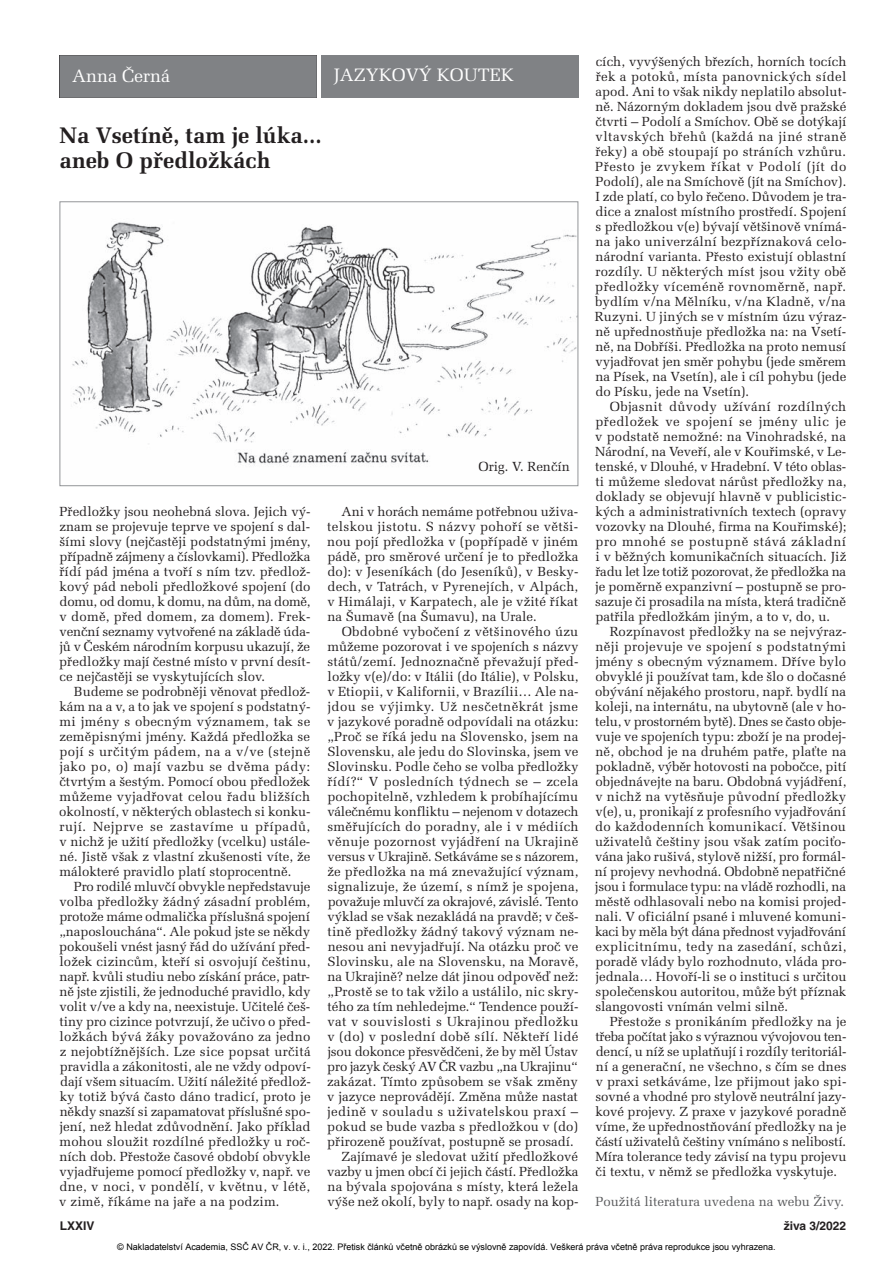
<style>
.page{position:relative;width:893px;height:1263px;background:#fff}
.page>*{position:absolute;margin:0;border:0;box-sizing:border-box;transform-origin:0 0}
.t1{font:700 22.5px/25.5px "Melior CE";color:#231f20}
.t2{font:18px "Melior CE";color:#fff}
.t3{font:13.2px/15px "Melior CE";color:#231f20;text-align:justify}
.t4{font:13.2px "Melior CE";letter-spacing:.02em;color:#231f20}
.t5{font:13.2px "Melior CE";color:#57585a}
.t6{font:13.2px "Melior CE";letter-spacing:-.02em;color:#231f20}
.t7{font:13.2px "Melior CE";letter-spacing:.025em;color:#231f20}
.t8{font:13.2px "Melior CE";letter-spacing:.03em;color:#231f20}
.t9{font:700 12px "Helvetica CE";color:#231f20}
.t10{font:9px "Arial";color:#000}
</style>
<div class="page">
<div style="left:60px;top:55px;width:257px;height:43px;background:#808285"></div>
<div style="left:321px;top:55px;width:257px;height:43px;background:#808285"></div>
<img style="left:72px;top:222px;width:504px;height:221px">
<div style="left:60px;top:201px;width:518px;height:285px;border:1px solid #939598"></div>
<img style="left:237px;top:451px;width:192px;height:14px">
<h2 class="t2" style="left:72px;top:70px;width:99px">Anna Černá</h2>
<h2 class="t2" style="left:334px;top:69px;width:181px">JAZYKOVÝ KOUTEK</h2>
<h1 class="t1" style="left:60px;top:125px;width:264px">Na Vsetíně, tam je lúka... aneb O předložkách</h1>
<p class="t3" style="left:478px;top:461px;width:93px">Orig. V. Renčín</p>
<p class="t3" style="left:59px;top:506px;width:253px">Předložky jsou neohebná slova. Jejich vý - znam se projevuje teprve ve spojení s dal&shy;šími slovy (nejčastěji podstatnými jmény, případně zájmeny a číslovkami). Předložka řídí pád jména a tvoří s ním tzv. předlož&shy;kový pád neboli předložkové spojení (do domu, od domu, k domu, na dům, na domě, v domě, před domem, za domem). Frek&shy;venční seznamy vytvořené na základě úda&shy;jů v Českém národním korpusu ukazují, že předložky mají čestné místo v první desít&shy;ce nejčastěji se vyskytujících slov.</p>
<p class="t3" style="left:59px;top:686px;width:253px;text-indent:15px">Budeme se podrobněji věnovat předlož&shy;kám na a v, a to jak ve spojení s podstatný&shy;mi jmény s obecným významem, tak se zeměpisnými jmény. Každá předložka se pojí s určitým pádem, na a v/ve (stejně jako po, o) mají vazbu se dvěma pády: čtvrtým a šestým. Pomocí obou předložek můžeme vyjadřovat celou řadu bližších okolností, v některých oblastech si konku&shy;rují. Nejprve se zastavíme u případů, v nichž je užití předložky (vcelku) ustále&shy;né. Jistě však z vlastní zkušenosti víte, že málokteré pravidlo platí stoprocentně.</p>
<p class="t3" style="left:59px;top:881px;width:253px;text-indent:15px">Pro rodilé mluvčí obvykle nepředstavuje volba předložky žádný zásadní problém, protože máme odmalička příslušná spojení „naposlouchána“. Ale pokud jste se někdy pokoušeli vnést jasný řád do užívání před&shy;ložek cizincům, kteří si osvojují češtinu, např. kvůli studiu nebo získání práce, patr&shy;ně jste zjistili, že jednoduché pravidlo, kdy volit v/ve a kdy na, neexistuje. Učitelé češ&shy;tiny pro cizince potvrzují, že učivo o před&shy;ložkách bývá žáky považováno za jedno z nejobtížnějších. Lze sice popsat určitá pravidla a zákonitosti, ale ne vždy odpoví&shy;dají všem situacím. Užití náležité předlož&shy;ky totiž bývá často dáno tradicí, proto je někdy snazší si zapamatovat příslušné spo&shy;jení, než hledat zdůvodnění. Jako příklad mohou sloužit rozdílné předložky u roč&shy;ních dob. Přestože časové období obvykle vyjadřujeme pomocí předložky v, např. ve dne, v noci, v pondělí, v květnu, v létě, v zimě, říkáme na jaře a na podzim.</p>
<p class="t3" style="left:327px;top:506px;width:253px;text-indent:14px">Ani v horách nemáme potřebnou uživa&shy;telskou jistotu. S názvy pohoří se větši&shy;nou pojí předložka v (popřípadě v jiném pádě, pro směrové určení je to předložka do): v Jeseníkách (do Jeseníků), v Besky&shy;dech, v Tatrách, v Pyrenejích, v Alpách, v Himálaji, v Karpatech, ale je vžité říkat na Šumavě (na Šumavu), na Urale.</p>
<p class="t4" style="left:342px;top:627px;width:238px">Obdobné vybočení z většinového úzu</p>
<p class="t3" style="left:327px;top:641px;width:252px">můžeme pozorovat i ve spojeních s názvy</p>
<p class="t3" style="left:327px;top:656px;width:253px">států/zemí. Jednoznačně převažují před-</p>
<p class="t3" style="left:328px;top:671px;width:252px">ložky v(e)/do: v Itálii (do Itálie), v Polsku,</p>
<p class="t3" style="left:328px;top:686px;width:252px">v Etiopii, v Kalifornii, v Brazílii… Ale na -</p>
<p class="t8" style="left:327px;top:702px;width:252px">jdou se výjimky. Už nesčetněkrát jsme</p>
<p class="t3" style="left:327px;top:716px;width:253px">v jazykové poradně odpovídali na otázku:</p>
<p class="t3" style="left:327px;top:731px;width:252px">„Proč se říká jedu na Slovensko, jsem na</p>
<p class="t3" style="left:327px;top:746px;width:252px">Slovensku, ale jedu do Slovinska, jsem ve</p>
<p class="t3" style="left:328px;top:761px;width:252px">Slovinsku. Podle čeho se volba předložky</p>
<p class="t4" style="left:328px;top:777px;width:252px">řídí?“ V posledních týdnech se – zcela</p>
<p class="t3" style="left:327px;top:791px;width:252px">pochopitelně, vzhledem k probíhajícímu</p>
<p class="t3" style="left:327px;top:806px;width:253px">válečnému konfliktu – nejenom v dotazech</p>
<p class="t3" style="left:328px;top:821px;width:252px">směřujících do poradny, ale i v médiích</p>
<p class="t4" style="left:328px;top:837px;width:252px">věnuje pozornost vyjádření na Ukrajině</p>
<p class="t3" style="left:328px;top:851px;width:252px">versus v Ukrajině. Setkáváme se s názorem,</p>
<p class="t3" style="left:327px;top:866px;width:252px">že předložka na má znevažující význam,</p>
<p class="t3" style="left:327px;top:881px;width:253px">signalizuje, že území, s nímž je spojena,</p>
<p class="t3" style="left:328px;top:896px;width:252px">považuje mluvčí za okrajové, závislé. Tento</p>
<p class="t3" style="left:328px;top:911px;width:252px">výklad se však nezakládá na pravdě; v češ-</p>
<p class="t3" style="left:328px;top:926px;width:252px">tině předložky žádný takový význam ne -</p>
<p class="t3" style="left:328px;top:941px;width:252px">nesou ani nevyjadřují. Na otázku proč ve</p>
<p class="t3" style="left:328px;top:956px;width:252px">Slovinsku, ale na Slovensku, na Moravě,</p>
<p class="t3" style="left:327px;top:971px;width:252px">na Ukrajině? nelze dát jinou odpověď než:</p>
<p class="t3" style="left:328px;top:986px;width:252px">„Prostě se to tak vžilo a ustálilo, nic skry-</p>
<p class="t3" style="left:328px;top:1001px;width:252px">tého za tím nehledejme.“ Tendence použí-</p>
<p class="t4" style="left:328px;top:1017px;width:252px">vat v souvislosti s Ukrajinou předložku</p>
<p class="t4" style="left:327px;top:1032px;width:252px">v (do) v poslední době sílí. Někteří lidé</p>
<p class="t3" style="left:327px;top:1046px;width:252px">jsou dokonce přesvědčeni, že by měl Ústav</p>
<p class="t6" style="left:327px;top:1062px;width:252px">pro jazyk český AV ČR vazbu „na Ukrajinu“</p>
<p class="t3" style="left:327px;top:1076px;width:252px">zakázat. Tímto způsobem se však změny</p>
<p class="t3" style="left:327px;top:1091px;width:252px">v jazyce neprovádějí. Změna může nastat</p>
<p class="t7" style="left:327px;top:1107px;width:252px">jedině v souladu s uživatelskou praxí –</p>
<p class="t3" style="left:327px;top:1121px;width:252px">pokud se bude vazba s předložkou v (do)</p>
<p class="t3" style="left:327px;top:1136px;width:248px">přirozeně používat, postupně se prosadí.</p>
<p class="t3" style="left:342px;top:1151px;width:238px">Zajímavé je sledovat užití předložkové</p>
<p class="t3" style="left:327px;top:1166px;width:253px">vazby u jmen obcí či jejich částí. Předložka</p>
<p class="t3" style="left:328px;top:1181px;width:252px">na bývala spojována s místy, která ležela</p>
<p class="t3" style="left:328px;top:1196px;width:253px">výše než okolí, byly to např. osady na kop-</p>
<p class="t3" style="left:595px;top:56px;width:253px">cích, vyvýšených březích, horních tocích řek a potoků, místa panovnických sídel apod. Ani to však nikdy neplatilo absolut&shy;ně. Názorným dokladem jsou dvě pražské čtvrti – Podolí a Smíchov. Obě se dotýkají vltavských břehů (každá na jiné straně řeky) a obě stoupají po stráních vzhůru.<br>Přesto je zvykem říkat v Podolí (jít do Podolí), ale na Smíchově (jít na Smíchov).<br>I zde platí, co bylo řečeno. Důvodem je tra&shy;dice a znalost místního prostředí. Spojení s předložkou v(e) bývají většinově vnímá&shy;na jako univerzální bezpříznaková celo - národní varianta. Přesto existují oblastní rozdíly. U některých míst jsou vžity obě předložky víceméně rovnoměrně, např. bydlím v/na Mělníku, v/na Kladně, v/na Ruzyni. U jiných se v místním úzu výraz&shy;ně upřednostňuje předložka na: na Vsetí&shy;ně, na Dobříši. Předložka na proto nemusí vyjadřovat jen směr pohybu (jede směrem na Písek, na Vsetín), ale i cíl pohybu (jede do Písku, jede na Vsetín).</p>
<p class="t3" style="left:595px;top:401px;width:253px;text-indent:15px">Objasnit důvody užívání rozdílných předložek ve spojení se jmény ulic je v podstatě nemožné: na Vinohradské, na Národní, na Veveří, ale v Kouřimské, v Le - tenské, v Dlouhé, v Hradební. V této oblas&shy;ti můžeme sledovat nárůst předložky na, doklady se objevují hlavně v publicistic&shy;kých a administrativních textech (opravy vozovky na Dlouhé, firma na Kouřimské); pro mnohé se postupně stává základní i v běžných komunikačních situacích. Již řadu let lze totiž pozorovat, že předložka na je poměrně expanzivní – postupně se pro&shy;sazuje či prosadila na místa, která tradičně patřila předložkám jiným, a to v, do, u.</p>
<p class="t3" style="left:595px;top:626px;width:253px;text-indent:15px">Rozpínavost předložky na se nejvýraz&shy;něji projevuje ve spojení s podstatnými jmény s obecným významem. Dříve bylo obvyklé ji používat tam, kde šlo o dočasné obývání nějakého prostoru, např. bydlí na koleji, na internátu, na ubytovně (ale v ho - telu, v prostorném bytě). Dnes se často obje&shy;vuje ve spojeních typu: zboží je na prodej&shy;ně, obchod je na druhém patře, plaťte na pokladně, výběr hotovosti na pobočce, pití objednávejte na baru. Obdobná vyjádření, v nichž na vytěsňuje původní předložky v(e), u, pronikají z profesního vyjadřování do každodenních komunikací. Většinou uživatelů češtiny jsou však zatím pociťo&shy;vána jako rušivá, stylově nižší, pro formál&shy;ní projevy nevhodná. Obdobně nepatřičné jsou i formulace typu: na vládě rozhodli, na městě odhlasovali nebo na komisi projed&shy;nali. V oficiální psané i mluvené komuni&shy;kaci by měla být dána přednost vyjadřování explicitnímu, tedy na zasedání, schůzi, poradě vlády bylo rozhodnuto, vláda pro&shy;jednala… Hovoří-li se o instituci s určitou společenskou autoritou, může být příznak slangovosti vnímán velmi silně.</p>
<p class="t3" style="left:595px;top:1016px;width:253px;text-indent:14px">Přestože s pronikáním předložky na je třeba počítat jako s výraznou vývojovou ten&shy;dencí, u níž se uplatňují i rozdíly teritoriál - ní a generační, ne všechno, s čím se dnes v praxi setkáváme, lze přijmout jako spi&shy;sovné a vhodné pro stylově neutrální jazy&shy;kové projevy. Z praxe v jazykové poradně víme, že upřednostňování předložky na je částí uživatelů češtiny vnímáno s nelibostí.<br>Míra tolerance tedy závisí na typu projevu či textu, v němž se předložka vyskytuje.</p>
<p class="t5" style="left:595px;top:1197px;width:250px">Použitá literatura uvedena na webu Živy.</p>
<p class="t9" style="left:60px;top:1221px;width:36px">LXXIV</p>
<p class="t9" style="left:784px;top:1221px;width:64px">živa 3/2022</p>
<p class="t10" style="left:117px;top:1241px;width:660px">© Nakladatelství Academia, SSČ AV ČR, v. v. i., 2022. Přetisk článků včetně obrázků se výslovně zapovídá. Veškerá práva včetně práva reprodukce jsou vyhrazena.</p>
</div>
